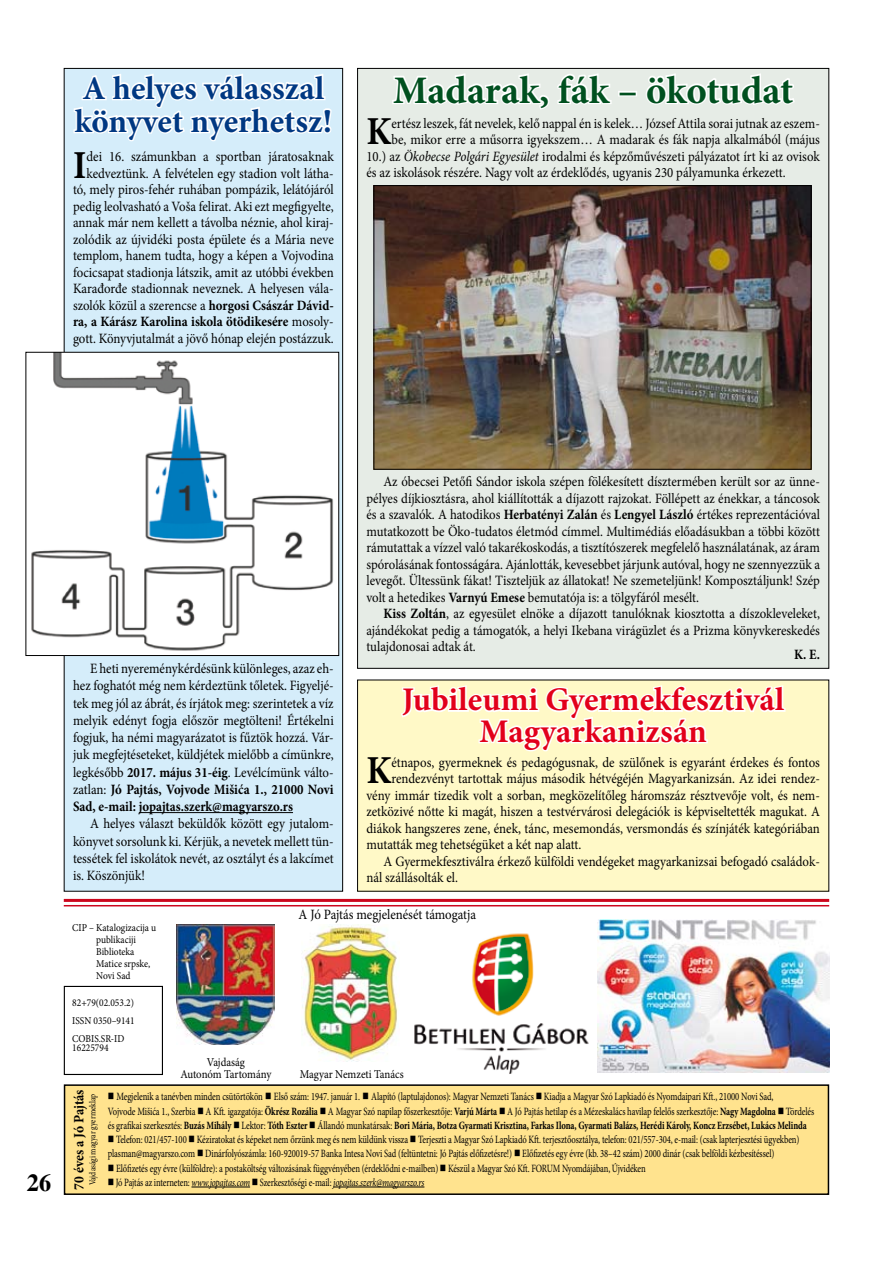
<style>
.page{position:relative;width:893px;height:1263px;background:#fff}
.page>*{position:absolute;margin:0;border:0;box-sizing:border-box;transform-origin:0 0}
.t1{font:700 39.6px "Minion Pro";color:#000;scale:.9 1}
.t2{font:700 39px "Minion Pro";color:#00501f}
.t3{font:700 33px/31.5px "Minion Pro";color:#e2001a;text-align:center}
.t4{font:700 33px/33px "Minion Pro";color:#003882}
.t5{font:700 24px "CG Times";color:#000}
.t6{font:14.25px/16.5px "Minion Pro";color:#000;text-align:justify;scale:.9 1}
.t7{font:700 14.25px "Minion Pro";color:#000;scale:.95 1}
.t8{font:700 14.25px "Minion Pro";color:#000;scale:.9 1}
.t9{font:12px/12px "Minion Pro";letter-spacing:-.005em;color:#000;text-align:center;scale:.9 1}
.t10{font:11.1px/14.2px "Minion Pro";letter-spacing:-.01em;color:#000;scale:.77 1}
.t11{font:italic 11.1px "Minion Pro";letter-spacing:-.02em;color:#000;scale:.76 1}
.t12{font:10.5px/12px "Minion Pro";color:#000;scale:.9 1}
.t13{font:9px "Minion Pro";letter-spacing:-.005em;color:#000;scale:.85 1}
.s1{font-weight:700}
.s2{font-style:italic}
.s3{font-style:normal}
</style>
<div class="page">
<img style="left:176px;top:925px;width:98px;height:119px">
<div style="left:64px;top:986px;width:99px;height:89px;border:1px solid #000"></div>
<img style="left:430px;top:933px;width:159px;height:141px">
<hr style="left:64px;top:905px;width:765px;height:1px;background:#cc071e">
<hr style="left:64px;top:899px;width:765px;height:3px;background:#cc071e">
<div style="left:65px;top:1085px;width:763px;height:109px;background:#ffe38e"></div>
<hr style="left:191px;top:1187px;width:59px;height:1px;background:#000">
<hr style="left:333px;top:1187px;width:91px;height:1px;background:#000">
<div style="left:64px;top:1084px;width:765px;height:111px;border:2px solid #000"></div>
<img style="left:597px;top:920px;width:232px;height:153px">
<img style="left:302px;top:925px;width:89px;height:137px">
<div style="left:64px;top:68px;width:279px;height:823px;background:#d5edfa"></div>
<hr style="left:139px;top:812px;width:154px;height:1px;background:#000">
<svg style="left:73px;top:74px;width:259px;height:68px"></svg>
<img style="left:31px;top:354px;width:306px;height:300px">
<div style="left:26px;top:352px;width:313px;height:304px;border:1px solid #000"></div>
<div style="left:358px;top:68px;width:471px;height:600px;background:#e6ece6"></div>
<svg style="left:391px;top:76px;width:39px;height:1119px"></svg>
<svg style="left:425px;top:73px;width:187px;height:38px"></svg>
<div style="left:618px;top:91px;width:19px;height:5px;border:3px solid #fff"></div>
<svg style="left:646px;top:73px;width:149px;height:32px"></svg>
<div style="left:358px;top:680px;width:471px;height:211px;background:#fff9c7"></div>
<svg style="left:399px;top:473px;width:388px;height:279px"></svg>
<img style="left:375px;top:187px;width:434px;height:281px">
<div style="left:373px;top:185px;width:438px;height:285px;border:1px solid #000"></div>
<h3 class="t4" style="left:75px;top:71px;width:259px">A helyes válasszal könyvet nyerhetsz!</h3>
<h1 class="t1" style="left:73px;top:137px;width:16px">I</h1>
<p class="t6" style="left:73px;top:148px;width:291px;text-align:right">dei 16. számunkban a sportban járatosaknak kedveztünk. A felvételen egy stadion volt látha&shy;tó, mely piros-fehér ruhában pompázik, lelátójáról pedig leolvasható a Voša felirat. Aki ezt megfigyelte, annak már nem kellett a távolba néznie, ahol kiraj&shy;zolódik az újvidéki posta épülete és a Mária neve templom, hanem tudta, hogy a képen a Vojvodina focicsapat stadionja látszik, amit az utóbbi években Karađorđe stadionnak neveznek. A helyesen vála&shy;szolók közül a szerencse a <span class="s1">horgosi Császár Dávid&shy;ra, a Kárász Karolina iskola ötödikesére</span> mosoly&shy;gott. Könyvjutalmát a jövő hónap elején postázzuk.</p>
<h2 class="t2" style="left:393px;top:63px;width:402px">Madarak, fák – ökotudat</h2>
<h1 class="t1" style="left:366px;top:104px;width:29px">K</h1>
<p class="t6" style="left:391px;top:115px;width:477px">ertész leszek, fát nevelek, kelő nappal én is kelek… József Attila sorai jutnak az eszem-</p>
<p class="t6" style="left:391px;top:131px;width:478px">be, mikor erre a műsorra igyekszem… A madarak és fák napja alkalmából (május</p>
<p class="t6" style="left:366px;top:148px;width:505px">10.) az <span class="s2">Ökobecse Polgári Egyesület</span> irodalmi és képzőművészeti pályázatot írt ki az ovisok</p>
<p class="t6" style="left:366px;top:164px;width:467px">és az iskolások részére. Nagy volt az érdeklődés, ugyanis 230 pályamunka érkezett.</p>
<h3 class="t5" style="left:27px;top:1168px;width:13px">26</h3>
<p class="t6" style="left:73px;top:660px;width:291px;line-height:17.2px;text-indent:17px">E heti nyereménykérdésünk különleges, azaz eh&shy;hez foghatót még nem kérdeztünk tőletek. Figyeljé&shy;tek meg jól az ábrát, és írjátok meg: szerintetek a víz melyik edényt fogja először megtölteni! Értékelni fogjuk, ha némi magyarázatot is fűztök hozzá. Vár&shy;juk megfejtéseteket, küldjétek mielőbb a címünkre, legkésőbb <span class="s1">2017. május 31-éig</span>. Levélcímünk válto&shy;zatlan: <span class="s1">Jó Pajtás, Vojvode Mišića 1., 21000 Novi Sad, e-mail: jopajtas.szerk@magyarszo.rs</span></p>
<p class="t6" style="left:73px;top:815px;width:291px;line-height:17.2px;text-indent:17px">A helyes választ beküldők között egy jutalom&shy;könyvet sorsolunk ki. Kérjük, a nevetek mellett tün&shy;tessétek fel iskolátok nevét, az osztályt és a lakcímet is. Köszönjük!</p>
<p class="t6" style="left:366px;top:473px;width:505px;text-indent:17px">Az óbecsei Petőfi Sándor iskola szépen fölékesített dísztermében került sor az ünne&shy;pélyes díjkiosztásra, ahol kiállították a díjazott rajzokat. Föllépett az énekkar, a táncosok és a szavalók. A hatodikos <span class="s1">Herbatényi Zalán</span> és <span class="s1">Lengyel László</span> értékes reprezentációval mutatkozott be Öko-tudatos életmód címmel. Multimédiás előadásukban a többi között rámutattak a vízzel való takarékoskodás, a tisztítószerek megfelelő használatának, az áram spórolásának fontosságára. Ajánlották, kevesebbet járjunk autóval, hogy ne szennyezzük a levegőt. Ültessünk fákat! Tiszteljük az állatokat! Ne szemeteljünk! Komposztáljunk! Szép volt a hetedikes <span class="s1">Varnyú Emese</span> bemutatója is: a tölgyfáról mesélt.</p>
<p class="t6" style="left:366px;top:605px;width:505px;text-indent:17px"><span class="s1">Kiss Zoltán</span>, az egyesület elnöke a díjazott tanulóknak kiosztotta a díszokleveleket, ajándékokat pedig a támogatók, a helyi Ikebana virágüzlet és a Prizma könyvkereskedés tulajdonosai adtak át.</p>
<p class="t8" style="left:794px;top:644px;width:30px">K. E.</p>
<h3 class="t3" style="left:402px;top:684px;width:384px">Jubileumi Gyermekfesztivál<br>Magyarkanizsán</h3>
<h1 class="t1" style="left:366px;top:743px;width:29px">K</h1>
<p class="t6" style="left:391px;top:754px;width:478px">étnapos, gyermeknek és pedagógusnak, de szülőnek is egyaránt érdekes és fontos</p>
<p class="t6" style="left:391px;top:771px;width:477px">rendezvényt tartottak május második hétvégéjén Magyarkanizsán. Az idei rendez-</p>
<p class="t6" style="left:366px;top:787px;width:505px">vény immár tizedik volt a sorban, megközelítőleg háromszáz résztvevője volt, és nem-</p>
<p class="t6" style="left:366px;top:804px;width:505px">zetközivé nőtte ki magát, hiszen a testvérvárosi delegációk is képviseltették magukat. A</p>
<p class="t6" style="left:366px;top:820px;width:505px">diákok hangszeres zene, ének, tánc, mesemondás, versmondás és színjáték kategóriában</p>
<p class="t6" style="left:366px;top:837px;width:240px">mutatták meg tehetségüket a két nap alatt.</p>
<p class="t6" style="left:383px;top:853px;width:486px">A Gyermekfesztiválra érkező külföldi vendégeket magyarkanizsai befogadó családok-</p>
<p class="t6" style="left:366px;top:870px;width:103px">nál szállásolták el.</p>
<p class="t12" style="left:96px;top:922px;width:68px;text-indent:-24px">CIP – Katalogizacija u publikaciji<br>Biblioteka<br>Matice srpske,<br>Novi Sad</p>
<p class="t12" style="left:72px;top:994px;width:71px;line-height:18px;text-align:justify">82+79(02.053.2)<br>ISSN 0350–9141<br>COBIS.SR-ID</p>
<p class="t12" style="left:72px;top:1042px;width:42px">16225794</p>
<p class="t9" style="left:180px;top:1056px;width:102px">Vajdaság<br>Autonóm Tartomány</p>
<p class="t6" style="left:299px;top:906px;width:199px">A Jó Pajtás megjelenését támogatja</p>
<p class="t9" style="left:300px;top:1068px;width:117px">Magyar Nemzeti Tanács</p>
<p class="t7" style="left:69px;top:1190px;width:107px;rotate:-90deg">70 éves a Jó Pajtás</p>
<p class="t13" style="left:87px;top:1185px;width:109px;rotate:-90deg">Vajdasági magyar gyermeklap</p>
<p class="t10" style="left:108px;top:1090px;width:919px">■ Megjelenik a tanévben minden csütörtökön ■ Első szám: 1947. január 1. ■ Alapító (laptulajdonos): Magyar Nemzeti Tanács ■ Kiadja a Magyar Szó Lapkiadó és Nyomdaipari Kft., 21000 Novi Sad,<br>Vojvode Mišića 1., Szerbia ■ A Kft. igazgatója: <span class="s1">Ökrész Rozália</span> ■ A Magyar Szó napilap főszerkesztője: <span class="s1">Varjú Márta</span> ■ A Jó Pajtás hetilap és a Mézeskalács havilap felelős szerkesztője: <span class="s1">Nagy Magdolna</span> ■ Tördelés és grafikai szerkesztés: <span class="s1">Buzás Mihály</span> ■ Lektor: <span class="s1">Tóth Eszter</span> ■ Állandó munkatársak: <span class="s1">Bori Mária, Botza Gyarmati Krisztina, Farkas Ilona, Gyarmati Balázs, Herédi Károly, Koncz Erzsébet, Lukács Melinda</span></p>
<p class="t10" style="left:108px;top:1132px;width:900px">■ Telefon: 021/457-100 ■ Kéziratokat és képeket nem őrzünk meg és nem küldünk vissza ■ Terjeszti a Magyar Szó Lapkiadó Kft. terjesztőosztálya, telefon: 021/557-304, e-mail: (csak lapterjesztési ügyekben) plasman@magyarszo.com ■ Dinárfolyószámla: 160-920019-57 Banka Intesa Novi Sad (feltüntetni: Jó Pajtás előfizetésre!) ■ Előfizetés egy évre (kb. 38–42 szám) 2000 dinár (csak belföldi kézbesítéssel)</p>
<p class="t10" style="left:108px;top:1161px;width:700px">■ Előfizetés egy évre (külföldre): a postaköltség változásának függvényében (érdeklődni e-mailben) ■ Készül a Magyar Szó Kft. FORUM Nyomdájában, Újvidéken</p>
<p class="t11" style="left:108px;top:1175px;width:418px">■ <span class="s3">Jó Pajtás az interneten:</span> www.jopajtas.com ■ <span class="s3">Szerkesztőségi e-mail:</span> jopajtas.szerk@magyarszo.rs</p>
</div>
